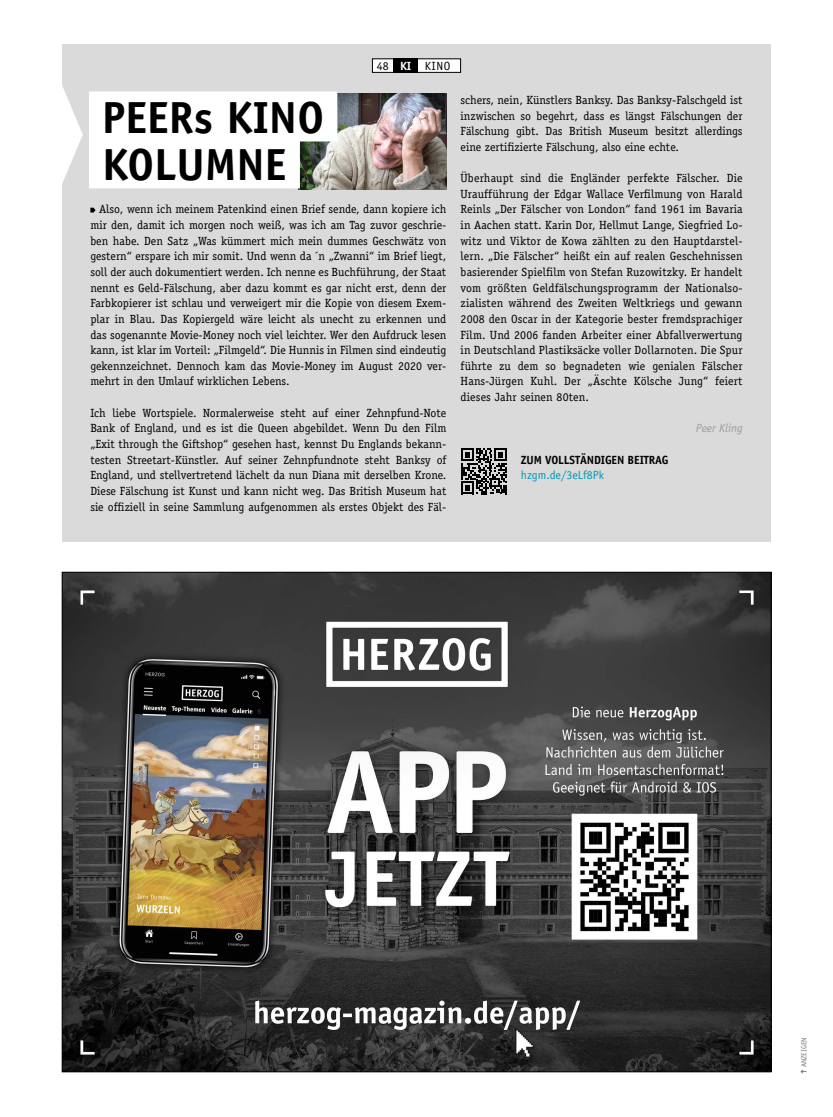
<style>
.page{position:relative;width:833px;height:1117px;background:#fff}
.page>*{position:absolute;margin:0;border:0;box-sizing:border-box;transform-origin:0 0}
.t1{font:700 45px/46.9px "Officina Sans";color:#000}
.t2{font:11.88px/15.6px "Officina Serif";color:#000;text-align:justify}
.t3{font:700 11.88px "Officina Sans";letter-spacing:-.01em;color:#000}
.t4{font:11.88px "Officina Sans";color:#0098b5}
.t5{font:italic 11.88px "Officina Sans";color:#9d9d9c}
.t6{font:11.88px "Officina Sans";letter-spacing:.04em;color:#000}
.t7{font:7.5px "Officina Sans";color:#7c7b7b}
.s1{font-weight:700;color:#fff}
</style>
<div class="page">
<img style="left:64px;top:574px;width:705px;height:495px">
<div style="left:62px;top:44px;width:709px;height:497px;background:#dadada"></div>
<img style="left:298px;top:93px;width:148px;height:97px">
<svg style="left:62px;top:86px;width:21px;height:97px"></svg>
<svg style="left:90px;top:208px;width:5px;height:4px"></svg>
<div style="left:89px;top:91px;width:248px;height:50px;background:#fff"></div>
<div style="left:89px;top:138px;width:211px;height:50px;background:#fff"></div>
<svg style="left:461px;top:448px;width:46px;height:46px"></svg>
<div style="left:372px;top:59px;width:88px;height:13px;background:#fff"></div>
<div style="left:372px;top:58px;width:89px;height:15px;border:1px solid #000"></div>
<div style="left:393px;top:58px;width:25px;height:15px;background:#000"></div>
<svg style="left:800px;top:1069px;width:6px;height:4px"></svg>
<p class="t6" style="left:377px;top:59px;width:75px">48 <span class="s1">KI</span> KINO</p>
<h1 class="t1" style="left:102px;top:93px;width:223px">PEERs KINO<br>KOLUMNE</h1>
<p class="t2" style="left:460px;top:92px;width:283px">schers, nein, Künstlers Banksy. Das Banksy-Falschgeld ist inzwischen so begehrt, dass es längst Fälschungen der Fälschung gibt. Das British Museum besitzt allerdings eine zertifizierte Fälschung, also eine echte.</p>
<p class="t2" style="left:460px;top:170px;width:283px">Überhaupt sind die Engländer perfekte Fälscher. Die Uraufführung der Edgar Wallace Verfilmung von Harald Reinls „Der Fälscher von London“ fand 1961 im Bavaria in Aachen statt. Karin Dor, Hellmut Lange, Siegfried Lo&shy;witz und Viktor de Kowa zählten zu den Hauptdarstel&shy;lern. „Die Fälscher“ heißt ein auf realen Geschehnissen basierender Spielfilm von Stefan Ruzowitzky. Er handelt vom größten Geldfälschungsprogramm der Nationalso&shy;zialisten während des Zweiten Weltkriegs und gewann 2008 den Oscar in der Kategorie bester fremdsprachiger Film. Und 2006 fanden Arbeiter einer Abfallverwertung in Deutschland Plastiksäcke voller Dollarnoten. Die Spur führte zu dem so begnadeten wie genialen Fälscher Hans-Jürgen Kuhl. Der „Äschte Kölsche Jung“ feiert dieses Jahr seinen 80ten.</p>
<p class="t5" style="left:696px;top:421px;width:48px">Peer Kling</p>
<p class="t3" style="left:521px;top:452px;width:149px">ZUM VOLLSTÄNDIGEN BEITRAG</p>
<p class="t4" style="left:521px;top:468px;width:85px">hzgm.de/3eLf8Pk</p>
<p class="t2" style="left:90px;top:201px;width:357px;text-indent:9px">Also, wenn ich meinem Patenkind einen Brief sende, dann kopiere ich mir den, damit ich morgen noch weiß, was ich am Tag zuvor geschrie&shy;ben habe. Den Satz „Was kümmert mich mein dummes Geschwätz von gestern“ erspare ich mir somit. Und wenn da ´n „Zwanni“ im Brief liegt, soll der auch dokumentiert werden. Ich nenne es Buchführung, der Staat nennt es Geld-Fälschung, aber dazu kommt es gar nicht erst, denn der Farbkopierer ist schlau und verweigert mir die Kopie von diesem Exem&shy;plar in Blau. Das Kopiergeld wäre leicht als unecht zu erkennen und das sogenannte Movie-Money noch viel leichter. Wer den Aufdruck lesen kann, ist klar im Vorteil: „Filmgeld“. Die Hunnis in Filmen sind eindeutig gekennzeichnet. Dennoch kam das Movie-Money im August 2020 ver&shy;mehrt in den Umlauf wirklichen Lebens.</p>
<p class="t2" style="left:90px;top:405px;width:357px">Ich liebe Wortspiele. Normalerweise steht auf einer Zehnpfund-Note Bank of England, und es ist die Queen abgebildet. Wenn Du den Film „Exit through the Giftshop“ gesehen hast, kennst Du Englands bekann&shy;testen Streetart-Künstler. Auf seiner Zehnpfundnote steht Banksy of England, und stellvertretend lächelt da nun Diana mit derselben Krone.<br>Diese Fälschung ist Kunst und kann nicht weg. Das British Museum hat sie offiziell in seine Sammlung aufgenommen als erstes Objekt des Fäl-</p>
<p class="t7" style="left:799px;top:1067px;width:31px;rotate:-90deg">ANZEIGEN</p>
</div>
